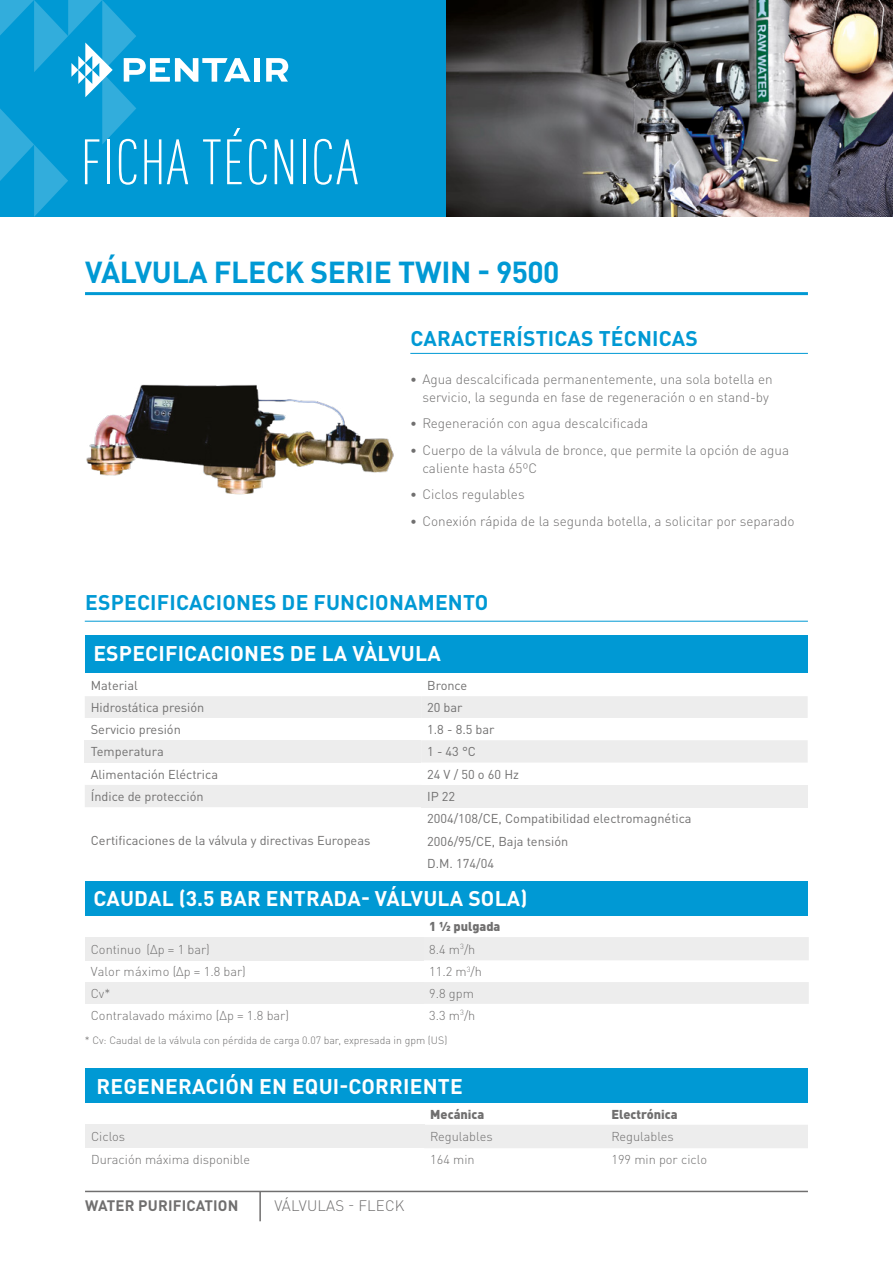
<style>
.page{position:relative;width:893px;height:1263px;background:#fff}
.page>*{position:absolute;margin:0;border:0;box-sizing:border-box;transform-origin:0 0}
.t1{font:300 condensed 63px "DIN Pro";letter-spacing:.01em;color:#fff}
.t2{font:700 30px "DIN Pro";letter-spacing:-.01em;color:#0099d4}
._2ND_SUBTITLE_BOLD_F{font:700 21px "DIN Pro";letter-spacing:.01em;color:#fff}
._2ND_SUBTITLE_BOLD_V{font:700 21px "DIN Pro";letter-spacing:.01em;color:#0099d4}
.pentair_water___foot{font:700 15px "DIN Pro";letter-spacing:.01em;color:#706f6f}
.footer__txt{font:300 15px "DIN Pro";letter-spacing:.01em;color:#706f6f}
.t3{font:300 13.5px/18px "DIN Pro";color:#706f6f;text-align:right}
.Text_tableau_gris{font:12.75px "DIN Pro";color:#706f6f}
.text_tableau_dark_gr{font:12.75px "DIN Pro";color:#706f6f}
.Text_tableau_gris-2{font:300 12.75px "DIN Pro";color:#706f6f}
.Text_tableau_dark_gr{font:300 12.75px "DIN Pro";color:#706f6f}
.Text_tableau_dark_gr-2{font:12.75px "DIN Pro";color:#706f6f}
.text_tableau_dark_gr-2{font:300 12.75px "DIN Pro";color:#706f6f}
.text_tableau_dark_gr-3{font:900 12.75px "DIN Pro";color:#706f6f}
.Text_tableau_gris-3{font:900 12.75px "DIN Pro";color:#706f6f}
.Text_tableau_gris-4{font:300 10.5px "DIN Pro";color:#706f6f}
.s1{font-weight:700;font-size:12.75px}
</style>
<div class="page">
<hr style="left:85px;top:1191px;width:723px;height:1px;background:#706f6f">
<hr style="left:259px;top:1191px;width:2px;height:30px;background:#706f6f">
<hr style="left:85px;top:292px;width:723px;height:3px;background:#0099d4">
<hr style="left:410px;top:353px;width:398px;height:1px;background:#0099d4">
<img style="left:86px;top:352px;width:336px;height:143px">
<div style="left:85px;top:635px;width:723px;height:37px;background:#0099d4"></div>
<div style="left:85px;top:881px;width:723px;height:34px;background:#0099d4"></div>
<svg style="left:85px;top:696px;width:723px;height:111px"></svg>
<div style="left:85px;top:740px;width:336px;height:22px;background:#ededed"></div>
<div style="left:421px;top:785px;width:387px;height:22px;background:#ededed"></div>
<div style="left:85px;top:937px;width:338px;height:23px;background:#ececec"></div>
<svg style="left:423px;top:937px;width:386px;height:67px"></svg>
<div style="left:85px;top:982px;width:338px;height:22px;background:#ededed"></div>
<hr style="left:85px;top:621px;width:723px;height:1px;background:#0099d4">
<div style="left:85px;top:1069px;width:723px;height:34px;background:#0099d4"></div>
<div style="left:85px;top:1125px;width:339px;height:23px;background:#ededed"></div>
<div style="left:424px;top:1125px;width:384px;height:23px;background:#ededed"></div>
<div style="left:0;top:0;width:446px;height:217px;background:#0099d4"></div>
<img style="left:446px;top:0;width:447px;height:217px">
<svg style="left:0;top:0;width:251px;height:217px"></svg>
<div style="left:254px;top:58px;width:6px;height:24px;background:#fff"></div>
<svg style="left:266px;top:58px;width:22px;height:24px"></svg>
<p class="t1" style="left:80px;top:118px;width:279px">FICHA TÉCNICA</p>
<p class="t2" style="left:85px;top:247px;width:476px">VÁLVULA FLECK SERIE TWIN - 9500</p>
<p class="_2ND_SUBTITLE_BOLD_V" style="left:410px;top:321px;width:289px">CARACTERÍSTICAS TÉCNICAS</p>
<p class="t3" style="left:410px;top:369px;width:364px"><span class="s1">•</span> Agua descalcificada permanentemente, una sola botella en servicio, la segunda en fase de regeneración o en stand-by</p>
<p class="t3" style="left:410px;top:413px;width:239px"><span class="s1">•</span> Regeneración con agua descalcificada</p>
<p class="t3" style="left:422px;top:440px;width:368px;text-align:left;text-indent:-12px"><span class="s1">•</span> Cuerpo de la válvula de bronce, que permite la opción de agua caliente hasta 65ºC</p>
<p class="t3" style="left:410px;top:484px;width:116px"><span class="s1">•</span> Ciclos regulables</p>
<p class="t3" style="left:410px;top:511px;width:386px"><span class="s1">•</span> Conexión rápida de la segunda botella, a solicitar por separado</p>
<p class="_2ND_SUBTITLE_BOLD_V" style="left:85px;top:585px;width:405px">ESPECIFICACIONES DE FUNCIONAMENTO</p>
<p class="_2ND_SUBTITLE_BOLD_F" style="left:93px;top:635px;width:349px">ESPECIFICACIONES DE LA VÀLVULA</p>
<p class="text_tableau_dark_gr" style="left:91px;top:675px;width:49px">Material</p>
<p class="text_tableau_dark_gr" style="left:427px;top:675px;width:42px">Bronce</p>
<p class="text_tableau_dark_gr" style="left:91px;top:697px;width:115px">Hidrostática presión</p>
<p class="text_tableau_dark_gr" style="left:427px;top:697px;width:37px">20 bar</p>
<p class="text_tableau_dark_gr" style="left:91px;top:719px;width:92px">Servicio presión</p>
<p class="text_tableau_dark_gr" style="left:427px;top:719px;width:69px">1.8 - 8.5 bar</p>
<p class="Text_tableau_dark_gr-2" style="left:91px;top:742px;width:74px">Temperatura</p>
<p class="text_tableau_dark_gr" style="left:427px;top:742px;width:50px">1 - 43 °C</p>
<p class="Text_tableau_dark_gr-2" style="left:91px;top:764px;width:129px">Alimentación Eléctrica</p>
<p class="text_tableau_dark_gr" style="left:427px;top:764px;width:93px">24 V / 50 o 60 Hz</p>
<p class="Text_tableau_dark_gr-2" style="left:91px;top:786px;width:114px">Índice de protección</p>
<p class="text_tableau_dark_gr" style="left:427px;top:786px;width:30px">IP 22</p>
<p class="Text_tableau_gris" style="left:91px;top:831px;width:281px">Certificaciones de la válvula y directivas Europeas</p>
<p class="Text_tableau_gris" style="left:427px;top:809px;width:266px">2004/108/CE, Compatibilidad electromagnética</p>
<p class="Text_tableau_gris" style="left:427px;top:831px;width:143px">2006/95/CE, Baja tensión</p>
<p class="Text_tableau_gris" style="left:427px;top:853px;width:68px">D.M. 174/04</p>
<p class="_2ND_SUBTITLE_BOLD_F" style="left:93px;top:881px;width:436px">CAUDAL (3.5 BAR ENTRADA- VÁLVULA SOLA)</p>
<p class="Text_tableau_gris-3" style="left:429px;top:915px;width:73px">1 ½ pulgada</p>
<p class="Text_tableau_gris-2" style="left:91px;top:939px;width:121px">Continuo (Δp = 1 bar)</p>
<p class="text_tableau_dark_gr-2" style="left:429px;top:939px;width:48px">8.4 m<sup>3</sup>/h</p>
<p class="Text_tableau_gris-2" style="left:91px;top:962px;width:157px">Valor máximo (Δp = 1.8 bar)</p>
<p class="text_tableau_dark_gr-2" style="left:429px;top:962px;width:54px">11.2 m<sup>3</sup>/h</p>
<p class="Text_tableau_gris-2" style="left:91px;top:983px;width:21px">Cv*</p>
<p class="text_tableau_dark_gr-2" style="left:429px;top:983px;width:46px">9.8 gpm</p>
<p class="Text_tableau_gris-2" style="left:91px;top:1005px;width:200px">Contralavado máximo (Δp = 1.8 bar)</p>
<p class="text_tableau_dark_gr-2" style="left:429px;top:1005px;width:48px">3.3 m<sup>3</sup>/h</p>
<p class="Text_tableau_gris-4" style="left:85px;top:1032px;width:364px">* Cv: Caudal de la válvula con pérdida de carga 0.07 bar, expresada in gpm (US)</p>
<p class="_2ND_SUBTITLE_BOLD_F" style="left:97px;top:1068px;width:368px">REGENERACIÓN EN EQUI-CORRIENTE</p>
<p class="text_tableau_dark_gr-3" style="left:430px;top:1103px;width:56px">Mecánica</p>
<p class="text_tableau_dark_gr-3" style="left:611px;top:1103px;width:68px">Electrónica</p>
<p class="Text_tableau_dark_gr" style="left:91px;top:1127px;width:36px">Ciclos</p>
<p class="Text_tableau_dark_gr" style="left:430px;top:1127px;width:64px">Regulables</p>
<p class="Text_tableau_dark_gr" style="left:611px;top:1127px;width:64px">Regulables</p>
<p class="Text_tableau_dark_gr" style="left:91px;top:1150px;width:161px">Duración máxima disponible</p>
<p class="Text_tableau_dark_gr" style="left:430px;top:1150px;width:46px">164 min</p>
<p class="Text_tableau_dark_gr" style="left:611px;top:1150px;width:97px">199 min por ciclo</p>
<p class="pentair_water___foot" style="left:85px;top:1193px;width:155px">WATER PURIFICATION</p>
<p class="footer__txt" style="left:274px;top:1194px;width:132px">VÁLVULAS - FLECK</p>
</div>
